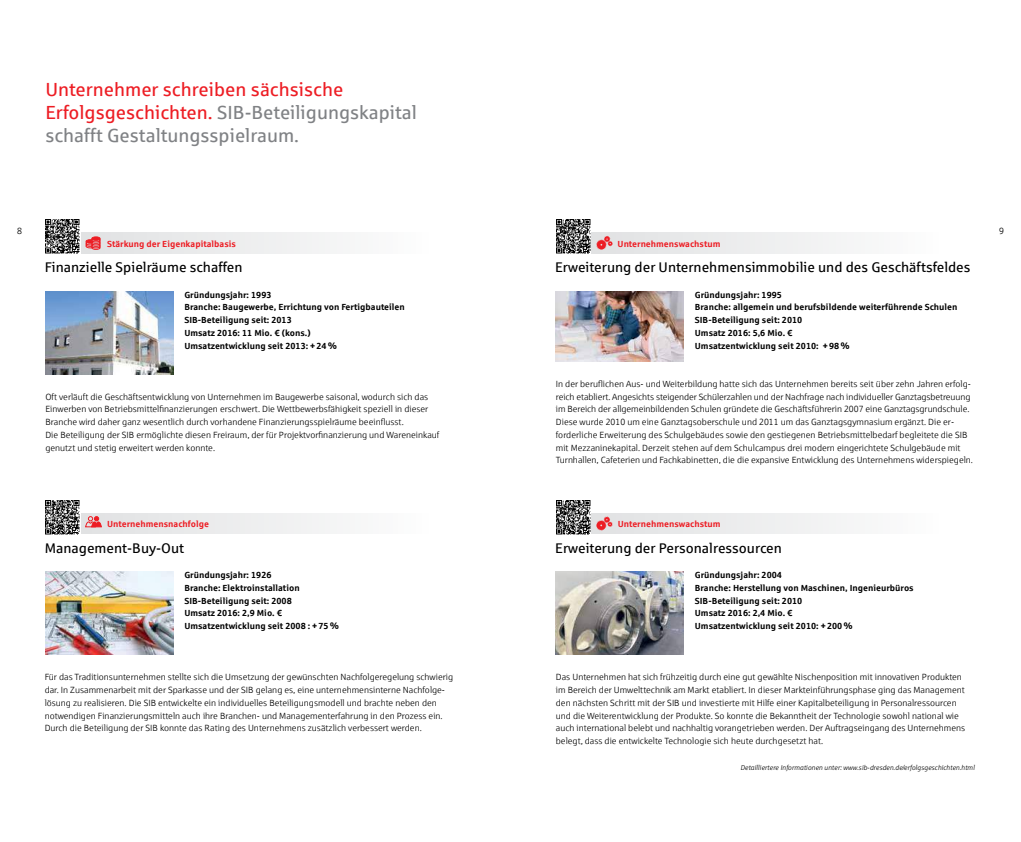
<style>
.page{position:relative;width:1021px;height:842px;background:#fff}
.page>*{position:absolute;margin:0;border:0;box-sizing:border-box;transform-origin:0 0}
.t1{font:19px/23px "Sparkasse Rg";color:#808285}
.t2{font:14px "Sparkasse Rg";color:#000}
.t3{font:9px/12.8px "Sparkasse Lt";color:#000}
.t4{font:700 8.9px/12.8px "Sparkasse Rg";color:#000}
.t5{font:700 8.9px "Sparkasse Rg";color:#ed1d24}
.t6{font:italic 7px "Sparkasse Lt";color:#000}
.s1{color:#ed1d24}
</style>
<div class="page">
<img style="left:45px;top:291px;width:128px;height:83px">
<img style="left:45px;top:571px;width:128px;height:84px">
<div style="left:45px;top:513px;width:419px;height:21px;background:linear-gradient(to right,#dddadc,#fff)"></div>
<svg style="left:85px;top:516px;width:17px;height:11px"></svg>
<div style="left:45px;top:498px;width:36px;height:37px;background:#fff"></div>
<img style="left:45px;top:500px;width:35px;height:35px">
<div style="left:45px;top:233px;width:419px;height:20px;background:linear-gradient(to right,#dddedf,#fff)"></div>
<svg style="left:86px;top:237px;width:14px;height:13px"></svg>
<div style="left:45px;top:217px;width:36px;height:37px;background:#fff"></div>
<img style="left:45px;top:219px;width:35px;height:35px">
<img style="left:556px;top:291px;width:127px;height:70px">
<img style="left:556px;top:571px;width:127px;height:84px">
<div style="left:556px;top:513px;width:418px;height:21px;background:linear-gradient(to right,#dcddde,#fff)"></div>
<svg style="left:596px;top:516px;width:16px;height:14px"></svg>
<div style="left:556px;top:233px;width:419px;height:20px;background:linear-gradient(to right,#dcddde,#fff)"></div>
<svg style="left:596px;top:236px;width:16px;height:14px"></svg>
<img style="left:556px;top:219px;width:34px;height:35px">
<svg style="left:556px;top:534px;width:33px;height:1px"></svg>
<img style="left:556px;top:500px;width:34px;height:34px">
<h1 class="t1" style="left:45px;top:77px;width:373px"><span class="s1">Unternehmer schreiben sächsische<br>Erfolgsgeschichten.</span> SIB-Beteiligungskapital schafft Gestaltungsspielraum.</h1>
<p class="t3" style="left:17px;top:224px;width:6px">8</p>
<p class="t3" style="left:999px;top:224px;width:6px">9</p>
<p class="t5" style="left:107px;top:238px;width:130px">Stärkung der Eigenkapitalbasis</p>
<h2 class="t2" style="left:45px;top:259px;width:199px">Finanzielle Spielräume schaffen</h2>
<p class="t4" style="left:184px;top:288px;width:222px">Gründungsjahr: 1993<br>Branche: Baugewerbe, Errichtung von Fertigbauteilen SIB-Beteiligung seit: 2013<br>Umsatz 2016: 11 Mio. € (kons.)<br>Umsatzentwicklung seit 2013: +24%</p>
<p class="t3" style="left:45px;top:390px;width:396px">Oft verläuft die Geschäftsentwicklung von Unternehmen im Baugewerbe saisonal, wodurch sich das Einwerben von Betriebsmittelfinanzierungen erschwert. Die Wettbewerbsfähigkeit speziell in dieser Branche wird daher ganz wesentlich durch vorhandene Finanzierungsspielräume beeinflusst.<br>Die Beteiligung der SIB ermöglichte diesen Freiraum, der für Projektvorfinanzierung und Wareneinkauf genutzt und stetig erweitert werden konnte.</p>
<p class="t5" style="left:107px;top:518px;width:103px">Unternehmensnachfolge</p>
<h2 class="t2" style="left:45px;top:539px;width:141px">Management-Buy-Out</h2>
<p class="t4" style="left:184px;top:568px;width:156px">Gründungsjahr: 1926<br>Branche: Elektroinstallation<br>SIB-Beteiligung seit: 2008<br>Umsatz 2016: 2,9 Mio. €<br>Umsatzentwicklung seit 2008 : +75%</p>
<p class="t3" style="left:45px;top:670px;width:410px">Für das Traditionsunternehmen stellte sich die Umsetzung der gewünschten Nachfolgeregelung schwierig dar. In Zusammenarbeit mit der Sparkasse und der SIB gelang es, eine unternehmensinterne Nachfolge&shy;lösung zu realisieren. Die SIB entwickelte ein individuelles Beteiligungsmodell und brachte neben den notwendigen Finanzierungsmitteln auch ihre Branchen- und Managementerfahrung in den Prozess ein.<br>Durch die Beteiligung der SIB konnte das Rating des Unternehmens zusätzlich verbessert werden.</p>
<p class="t5" style="left:617px;top:238px;width:104px">Unternehmenswachstum</p>
<h2 class="t2" style="left:555px;top:259px;width:417px">Erweiterung der Unternehmensimmobilie und des Geschäftsfeldes</h2>
<p class="t4" style="left:694px;top:288px;width:264px">Gründungsjahr: 1995<br>Branche: allgemein und berufsbildende weiterführende Schulen SIB-Beteiligung seit: 2010<br>Umsatz 2016: 5,6 Mio. €<br>Umsatzentwicklung seit 2010: +98%</p>
<p class="t3" style="left:556px;top:377px;width:418px">In der beruflichen Aus- und Weiterbildung hatte sich das Unternehmen bereits seit über zehn Jahren erfolg&shy;reich etabliert. Angesichts steigender Schülerzahlen und der Nachfrage nach individueller Ganztagsbetreuung im Bereich der allgemeinbildenden Schulen gründete die Geschäftsführerin 2007 eine Ganztagsgrundschule.<br>Diese wurde 2010 um eine Ganztagsoberschule und 2011 um das Ganztagsgymnasium ergänzt. Die er&shy;forderliche Erweiterung des Schulgebäudes sowie den gestiegenen Betriebsmittelbedarf begleitete die SIB mit Mezzaninekapital. Derzeit stehen auf dem Schulcampus drei modern eingerichtete Schulgebäude mit Turnhallen, Cafeterien und Fachkabinetten, die die expansive Entwicklung des Unternehmens widerspiegeln.</p>
<p class="t5" style="left:617px;top:518px;width:104px">Unternehmenswachstum</p>
<h2 class="t2" style="left:555px;top:539px;width:228px">Erweiterung der Personalressourcen</h2>
<p class="t4" style="left:694px;top:568px;width:220px">Gründungsjahr: 2004<br>Branche: Herstellung von Maschinen, Ingenieurbüros<br>SIB-Beteiligung seit: 2010<br>Umsatz 2016: 2,4 Mio. €<br>Umsatzentwicklung seit 2010: +200%</p>
<p class="t3" style="left:556px;top:670px;width:411px">Das Unternehmen hat sich frühzeitig durch eine gut gewählte Nischenposition mit innovativen Produkten im Bereich der Umwelttechnik am Markt etabliert. In dieser Markteinführungsphase ging das Management den nächsten Schritt mit der SIB und investierte mit Hilfe einer Kapitalbeteiligung in Personalressourcen und die Weiterentwicklung der Produkte. So konnte die Bekanntheit der Technologie sowohl national wie auch international belebt und nachhaltig vorangetrieben werden. Der Auftragseingang des Unternehmens belegt, dass die entwickelte Technologie sich heute durchgesetzt hat.</p>
<p class="t6" style="left:740px;top:763px;width:236px">Detailliertere Informationen unter: www.sib-dresden.de/erfolgsgeschichten.html</p>
</div>
